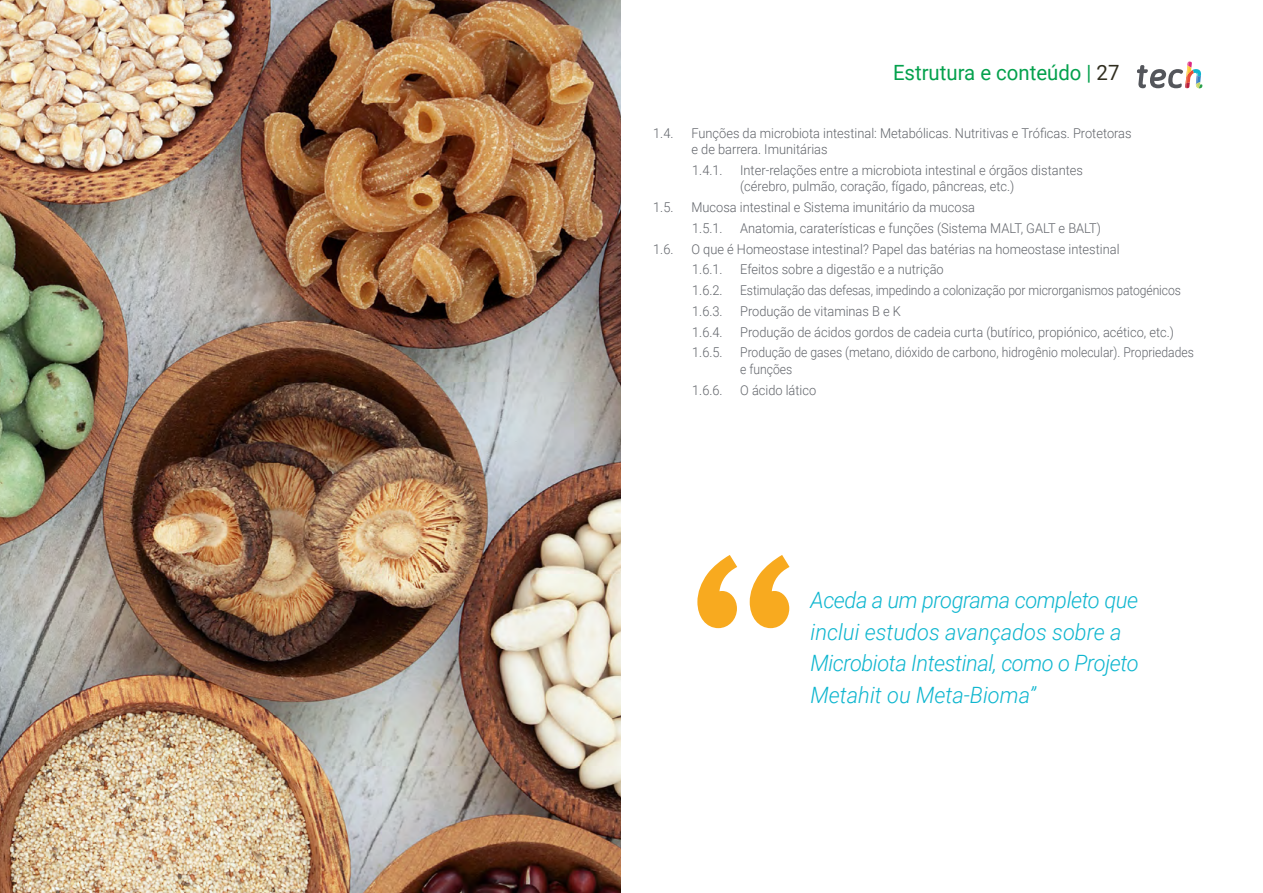
<style>
.page{position:relative;width:1263px;height:893px;background:#fff}
.page>*{position:absolute;margin:0;border:0;box-sizing:border-box;transform-origin:0 0}
.t1{font:italic 300 22.5px/31.5px "Roboto";letter-spacing:-.02em;color:#0fb6cf}
.t2{font:21px "Roboto";color:#04a14d}
.t3{font:300 13.5px/16.5px "Roboto";color:#61646a;scale:.95 1}
.t4{font:300 13.5px/16.5px "Roboto";color:#61646a;scale:.9 1}
.s1{color:#312e20}
</style>
<div class="page">
<svg style="left:697px;top:555px;width:92px;height:73px"></svg>
<img style="left:0;top:0;width:621px;height:893px">
<svg style="left:1137px;top:62px;width:65px;height:27px"></svg>
<h2 class="t2" style="left:893px;top:57px;width:228px">Estrutura e conteúdo | <span class="s1">27</span></h2>
<p class="t3" style="left:653px;top:124px;width:23px">1.4.</p>
<p class="t3" style="left:691px;top:124px;width:465px">Funções da microbiota intestinal: Metabólicas. Nutritivas e Tróficas. Protetoras e de barrera. Imunitárias</p>
<p class="t3" style="left:692px;top:161px;width:34px">1.4.1.</p>
<p class="t3" style="left:740px;top:161px;width:362px">Inter-relações entre a microbiota intestinal e órgãos distantes (cérebro, pulmão, coração, fígado, pâncreas, etc.)</p>
<p class="t3" style="left:653px;top:199px;width:23px">1.5.</p>
<p class="t3" style="left:691px;top:197px;width:300px;line-height:20.7px">Mucosa intestinal e Sistema imunitário da mucosa<br>1.5.1.</p>
<p class="t3" style="left:740px;top:219px;width:381px">Anatomia, caraterísticas e funções (Sistema MALT, GALT e BALT)</p>
<p class="t3" style="left:653px;top:240px;width:23px">1.6.</p>
<p class="t3" style="left:691px;top:238px;width:452px;line-height:20.7px">O que é Homeostase intestinal? Papel das batérias na homeostase intestinal<br>1.6.1.</p>
<p class="t3" style="left:740px;top:261px;width:216px">Efeitos sobre a digestão e a nutrição</p>
<p class="t3" style="left:692px;top:282px;width:34px">1.6.2.</p>
<p class="t4" style="left:740px;top:282px;width:491px">Estimulação das defesas, impedindo a colonização por microrganismos patogénicos</p>
<p class="t3" style="left:692px;top:302px;width:34px">1.6.3.</p>
<p class="t3" style="left:740px;top:302px;width:171px">Produção de vitaminas B e K</p>
<p class="t3" style="left:692px;top:323px;width:34px">1.6.4.</p>
<p class="t3" style="left:740px;top:323px;width:458px">Produção de ácidos gordos de cadeia curta (butírico, propiónico, acético, etc.)</p>
<p class="t3" style="left:692px;top:344px;width:34px">1.6.5.</p>
<p class="t4" style="left:740px;top:344px;width:506px">Produção de gases (metano, dióxido de carbono, hidrogênio molecular). Propriedades e funções</p>
<p class="t3" style="left:692px;top:381px;width:34px">1.6.6.</p>
<p class="t3" style="left:740px;top:381px;width:82px">O ácido lático</p>
<h1 class="t1" style="left:810px;top:584px;width:330px">Aceda a um programa completo que inclui estudos avançados sobre a<br>Microbiota Intestinal, como o Projeto<br>Metahit ou Meta-Bioma”</h1>
</div>
